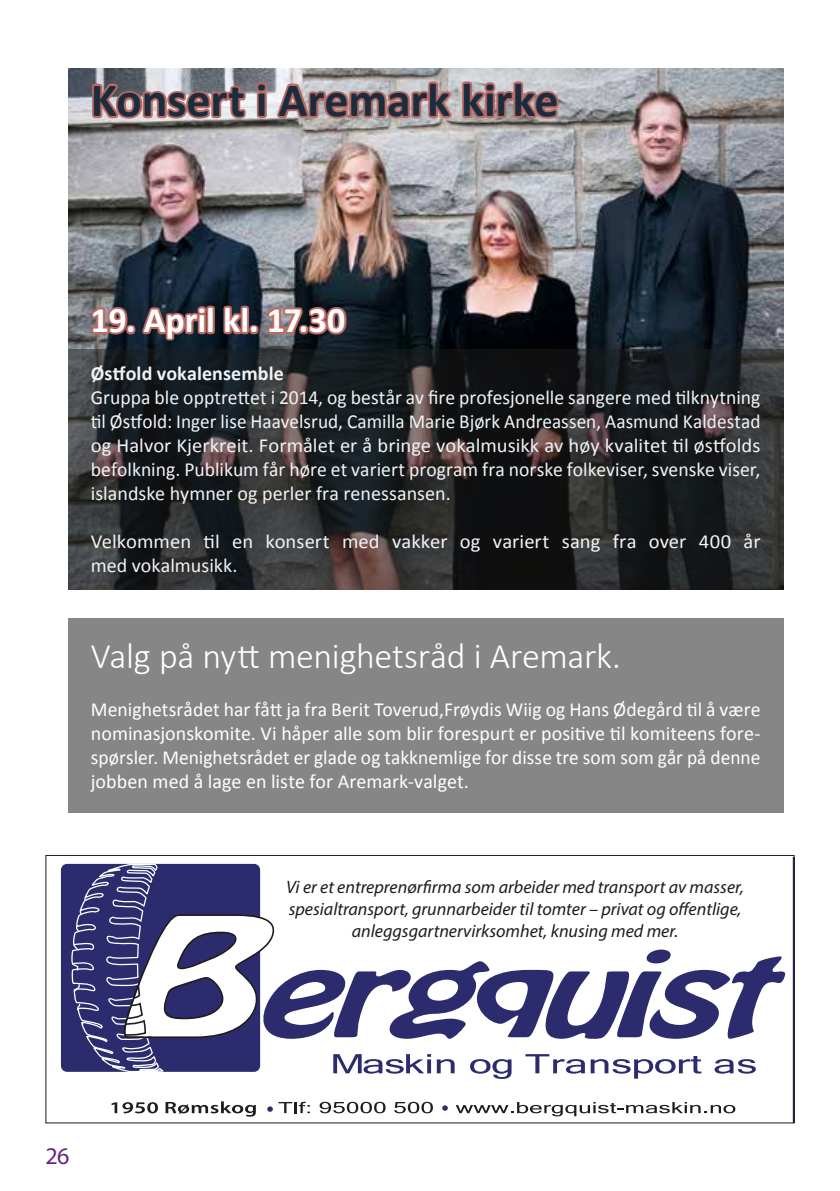
<style>
.page{position:relative;width:840px;height:1191px;background:#fff}
.page>*{position:absolute;margin:0;border:0;box-sizing:border-box;transform-origin:0 0}
.t1{font:700 48px "Calibri";letter-spacing:-.005em;color:#192d3e}
.t2{font:300 36px "Calibri";letter-spacing:-.01em;color:#fff}
.t3{font:700 36px "Calibri";letter-spacing:-.005em;color:#fff}
.t4{font:24px "Myriad Pro";color:#662483}
.t5{font:20px/24px "Calibri";color:#f1f3f6;text-align:justify}
.t6{font:20px/24px "Calibri";letter-spacing:.005em;color:#fff;text-align:justify}
.t7{font:700 20px "Calibri";letter-spacing:.005em;color:#f1f3f6}
.t8{font:italic 18px/21.6px "Myriad Pro";color:#1d1d1b;text-align:center}
</style>
<div class="page">
<div style="left:61px;top:864px;width:199px;height:207px;background:#2c2b6d;border-radius:6px"></div>
<svg style="left:70px;top:863px;width:716px;height:216px"></svg>
<svg style="left:319px;top:1101px;width:66px;height:12px"></svg>
<svg style="left:394px;top:1101px;width:38px;height:12px"></svg>
<svg style="left:442px;top:1105px;width:5px;height:5px"></svg>
<svg style="left:455px;top:1102px;width:280px;height:14px"></svg>
<svg style="left:111px;top:1102px;width:47px;height:11px"></svg>
<svg style="left:165px;top:1101px;width:91px;height:15px"></svg>
<svg style="left:267px;top:1101px;width:43px;height:12px"></svg>
<div style="left:45px;top:855px;width:749px;height:268px;border:1px solid #1d1d1b"></div>
<div style="left:68px;top:618px;width:714px;height:194px;background:#878686"></div>
<img style="left:68px;top:68px;width:714px;height:281px">
<svg style="left:68px;top:349px;width:714px;height:240px;background:#252627"></svg>
<svg style="left:89px;top:68px;width:473px;height:54px;background:#b39898"></svg>
<svg style="left:88px;top:286px;width:261px;height:86px;background:#41393f"></svg>
<h1 class="t1" style="left:91px;top:66px;width:469px">Konsert i Aremark kirke</h1>
<h2 class="t3" style="left:91px;top:295px;width:256px">19. April kl. 17.30</h2>
<p class="t7" style="left:91px;top:359px;width:194px">Østfold vokalensemble</p>
<p class="t5" style="left:91px;top:385px;width:670px">Gruppa ble opptrettet i 2014, og består av fire profesjonelle sangere med tilknytning til Østfold: Inger lise Haavelsrud, Camilla Marie Bjørk Andreassen, Aasmund Kaldestad og Halvor Kjerkreit. Formålet er å bringe vokalmusikk av høy kvalitet til østfolds befolkning. Publikum får høre et variert program fra norske folkeviser, svenske viser, islandske hymner og perler fra renessansen.</p>
<p class="t5" style="left:91px;top:529px;width:670px">Velkommen til en konsert med vakker og variert sang fra over 400 år med vokalmusikk.</p>
<h2 class="t2" style="left:91px;top:634px;width:531px">Valg på nytt menighetsråd i Aremark.</h2>
<p class="t6" style="left:91px;top:697px;width:670px">Menighetsrådet har fått ja fra Berit Toverud,Frøydis Wiig og Hans Ødegård til å være nominasjonskomite. Vi håper alle som blir forespurt er positive til komiteens fore&shy;spørsler. Menighetsrådet er glade og takknemlige for disse tre som som går på denne jobben med å lage en liste for Aremark-valget.</p>
<p class="t8" style="left:286px;top:876px;width:459px">Vi er et entreprenørfirma som arbeider med transport av masser, spesialtransport, grunnarbeider til tomter – privat og offentlige, anleggsgartnervirksomhet, knusing med mer.</p>
<p class="t4" style="left:45px;top:1140px;width:25px">26</p>
</div>
